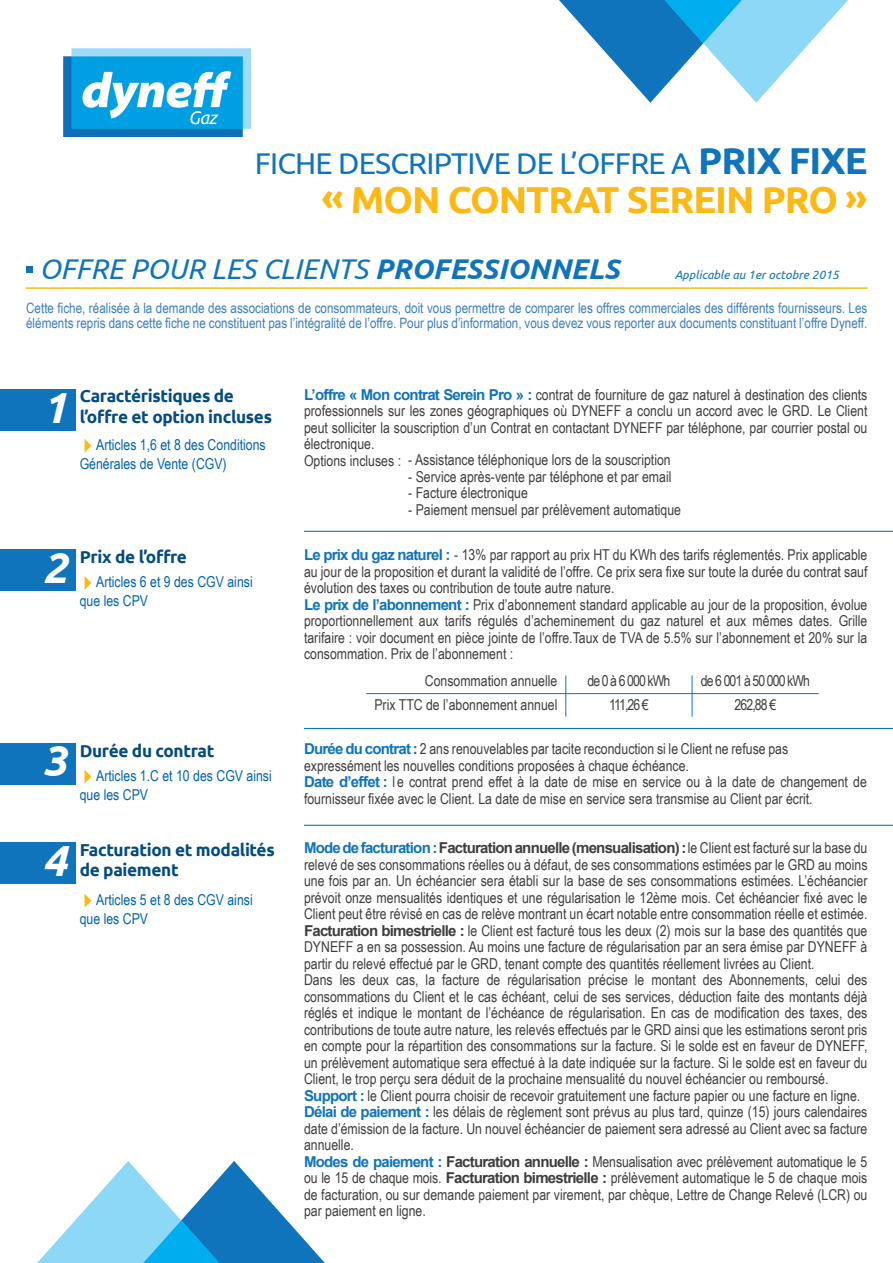
<style>
.page{position:relative;width:893px;height:1263px;background:#fff}
.page>*{position:absolute;margin:0;border:0;box-sizing:border-box;transform-origin:0 0}
.t1{font:italic 700 43.5px "Ubuntu";color:#fff}
.t2{font:700 37.5px "Ubuntu";letter-spacing:-.025em;color:#fcb814}
.t3{font:30px "Ubuntu";letter-spacing:-.025em;color:#1074bc}
.t4{font:italic 28.5px "Ubuntu";color:#1074bc}
.t5{font:700 17.25px/20.7px "Ubuntu";letter-spacing:-.02em;color:#044c80}
.t6{font:15px/16.5px "Arial Narrow";color:#3e3e3f}
.t7{font:15px/19.5px "Arial Narrow";color:#0162b0}
.t8{font:700 15px "Arial";letter-spacing:-.05em;color:#3e3e3f}
.t9{font:15px/24px "Arial Narrow";letter-spacing:-.06em;color:#3e3e3f;text-align:center}
.t10{font:14.25px/14.2px "Arial Narrow";color:#3c7ec1}
.t11{font:italic 12px "Ubuntu";color:#1074bc}
.s1{font-weight:700;font-size:37.5px}
.s2{font-weight:700}
.s3{font-family:"Arial";font-weight:700;color:#1074bc}
.s4{color:#1074bc}
.s5{font-family:"Arial Narrow";font-weight:400}
.s6{font-family:"Arial";font-weight:700}
</style>
<div class="page">
<img style="left:63px;top:48px;width:188px;height:89px">
<svg style="left:559px;top:0;width:289px;height:103px"></svg>
<svg style="left:37px;top:1161px;width:288px;height:102px"></svg>
<hr style="left:304px;top:531px;width:589px;height:1px;background:#1074bc">
<hr style="left:304px;top:728px;width:589px;height:1px;background:#1074bc">
<hr style="left:304px;top:825px;width:589px;height:1px;background:#1074bc">
<div style="left:26px;top:266px;width:7px;height:7px;background:#1074bc"></div>
<hr style="left:26px;top:287px;width:841px;height:2px;background:#fcb814">
<div style="left:0;top:389px;width:75px;height:41px;background:#1074bc"></div>
<svg style="left:84px;top:439px;width:7px;height:13px"></svg>
<div style="left:0;top:549px;width:75px;height:42px;background:#1074bc"></div>
<div style="left:0;top:743px;width:75px;height:41px;background:#1074bc"></div>
<div style="left:0;top:842px;width:75px;height:42px;background:#1074bc"></div>
<svg style="left:84px;top:576px;width:7px;height:14px"></svg>
<svg style="left:84px;top:770px;width:7px;height:13px"></svg>
<svg style="left:84px;top:894px;width:7px;height:13px"></svg>
<hr style="left:366px;top:693px;width:453px;height:1px;background:#1074bc">
<hr style="left:692px;top:675px;width:1px;height:42px;background:#1074bc">
<hr style="left:565px;top:675px;width:1px;height:42px;background:#1074bc">
<h3 class="t3" style="left:255px;top:145px;width:614px">FICHE DESCRIPTIVE DE L’OFFRE A <span class="s1">PRIX FIXE</span></h3>
<h2 class="t2" style="left:321px;top:177px;width:548px">« MON CONTRAT SEREIN PRO »</h2>
<h3 class="t4" style="left:40px;top:251px;width:582px">OFFRE POUR LES CLIENTS <span class="s2">PROFESSIONNELS</span></h3>
<p class="t11" style="left:675px;top:267px;width:166px">Applicable au 1er octobre 2015</p>
<p class="t10" style="left:26px;top:301px;width:843px">Cette fiche, réalisée à la demande des associations de consommateurs, doit vous permettre de comparer les offres commerciales des différents fournisseurs. Les éléments repris dans cette fiche ne constituent pas l’intégralité de l’offre. Pour plus d’information, vous devez vous reporter aux documents constituant l’offre Dyneff.</p>
<h1 class="t1" style="left:42px;top:381px;width:26px">1</h1>
<p class="t5" style="left:80px;top:385px;width:156px">Caractéristiques de</p>
<p class="t5" style="left:80px;top:406px;width:194px">l’offre et option incluses</p>
<p class="t7" style="left:80px;top:434px;width:187px;text-indent:16px">Articles 1,6 et 8 des Conditions<br>Générales de Vente (CGV)</p>
<p class="t6" style="left:304px;top:386px;width:565px"><span class="s3">L’offre « Mon contrat Serein Pro » :</span> contrat de fourniture de gaz naturel à destination des clients professionnels sur les zones géographiques où DYNEFF a conclu un accord avec le GRD. Le Client peut solliciter la souscription d’un Contrat en contactant DYNEFF par téléphone, par courrier postal ou électronique.<br>Options incluses :</p>
<p class="t6" style="left:408px;top:451px;width:264px">- Assistance téléphonique lors de la souscription</p>
<p class="t6" style="left:408px;top:468px;width:265px">- Service après-vente par téléphone et par email</p>
<p class="t6" style="left:408px;top:484px;width:121px">- Facture électronique</p>
<p class="t6" style="left:408px;top:501px;width:274px">- Paiement mensuel par prélèvement automatique</p>
<h1 class="t1" style="left:42px;top:541px;width:26px">2</h1>
<p class="t5" style="left:80px;top:546px;width:109px">Prix de l’offre</p>
<p class="t7" style="left:80px;top:571px;width:174px;text-indent:16px">Articles 6 et 9 des CGV ainsi que les CPV</p>
<p class="t6" style="left:304px;top:546px;width:565px"><span class="s3">Le prix du gaz naturel :</span> - 13% par rapport au prix HT du KWh des tarifs réglementés. Prix applicable</p>
<p class="t6" style="left:304px;top:563px;width:565px">au jour de la proposition et durant la validité de l’offre. Ce prix sera fixe sur toute la durée du contrat sauf évolution des taxes ou contribution de toute autre nature.<br><span class="s3">Le prix de l’abonnement :</span> Prix d’abonnement standard applicable au jour de la proposition, évolue proportionnellement aux tarifs régulés d’acheminement du gaz naturel et aux mêmes dates. Grille tarifaire : voir document en pièce jointe de l’offre.Taux de TVA de 5.5% sur l’abonnement et 20% sur la consommation. Prix de l’abonnement :</p>
<p class="t6" style="left:374px;top:668px;width:185px;line-height:24px;text-align:right">Consommation annuelle<br>Prix TTC de l’abonnement annuel</p>
<p class="t9" style="left:587px;top:668px;width:84px">de 0 à 6 000 kWh<br>111,26 €</p>
<p class="t9" style="left:701px;top:669px;width:111px">de 6 001 à 50 000 kWh<br>262,88 €</p>
<h1 class="t1" style="left:42px;top:735px;width:26px">3</h1>
<h1 class="t1" style="left:42px;top:834px;width:26px">4</h1>
<p class="t5" style="left:80px;top:740px;width:136px">Durée du contrat</p>
<p class="t6" style="left:304px;top:740px;width:564px"><span class="s3">Durée du contrat:</span> 2 ans renouvelables par tacite reconduction si le Client ne refuse pas expressément les nouvelles conditions proposées à chaque échéance.<br><span class="s3">Date d’effet :</span> l e contrat prend effet à la date de mise en service ou à la date de changement de fournisseur fixée avec le Client. La date de mise en service sera transmise au Client par écrit.</p>
<p class="t5" style="left:80px;top:839px;width:196px">Facturation et modalités de paiement</p>
<p class="t8" style="left:304px;top:837px;width:565px"><span class="s4">Mode de facturation :</span> Facturation annuelle (mensualisation) : <span class="s5">le Client est facturé sur la base du</span></p>
<p class="t7" style="left:80px;top:765px;width:194px;text-indent:16px">Articles 1.C et 10 des CGV ainsi que les CPV</p>
<p class="t6" style="left:304px;top:856px;width:565px">relevé de ses consommations réelles ou à défaut, de ses consommations estimées par le GRD au moins une fois par an. Un échéancier sera établi sur la base de ses consommations estimées. L’échéancier prévoit onze mensualités identiques et une régularisation le 12ème mois. Cet échéancier fixé avec le Client peut être révisé en cas de relève montrant un écart notable entre consommation réelle et estimée.<br><span class="s6">Facturation bimestrielle :</span> le Client est facturé tous les deux (2) mois sur la base des quantités que DYNEFF a en sa possession. Au moins une facture de régularisation par an sera émise par DYNEFF à partir du relevé effectué par le GRD, tenant compte des quantités réellement livrées au Client.<br>Dans les deux cas, la facture de régularisation précise le montant des Abonnements, celui des consommations du Client et le cas échéant, celui de ses services, déduction faite des montants déjà réglés et indique le montant de l’échéance de régularisation. En cas de modification des taxes, des contributions de toute autre nature, les relevés effectués par le GRD ainsi que les estimations seront pris en compte pour la répartition des consommations sur la facture. Si le solde est en faveur de DYNEFF, un prélèvement automatique sera effectué à la date indiquée sur la facture. Si le solde est en faveur du Client, le trop perçu sera déduit de la prochaine mensualité du nouvel échéancier ou remboursé.<br><span class="s3">Support :</span> le Client pourra choisir de recevoir gratuitement une facture papier ou une facture en ligne.<br><span class="s3">Délai de paiement :</span> les délais de règlement sont prévus au plus tard, quinze (15) jours calendaires date d’émission de la facture. Un nouvel échéancier de paiement sera adressé au Client avec sa facture annuelle.<br><span class="s3">Modes de paiement :</span> <span class="s6">Facturation annuelle :</span> Mensualisation avec prélèvement automatique le 5 ou le 15 de chaque mois. <span class="s6">Facturation bimestrielle :</span> prélèvement automatique le 5 de chaque mois de facturation, ou sur demande paiement par virement, par chèque, Lettre de Change Relevé (LCR) ou par paiement en ligne.</p>
<p class="t7" style="left:80px;top:889px;width:174px;text-indent:16px">Articles 5 et 8 des CGV ainsi que les CPV</p>
</div>
